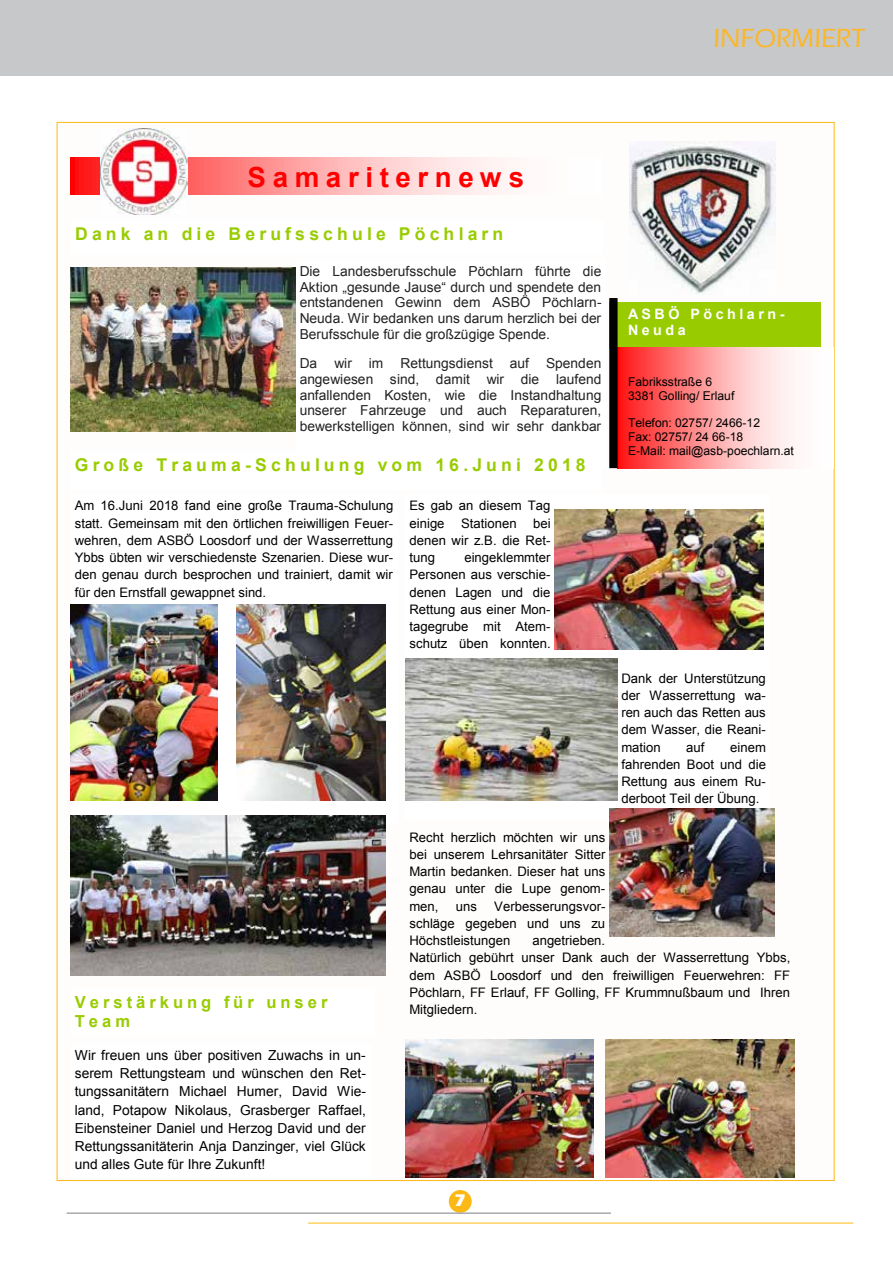
<style>
.page{position:relative;width:893px;height:1263px;background:#fff}
.page>*{position:absolute;margin:0;border:0;box-sizing:border-box;transform-origin:0 0}
.t1{font:700 27.75px "Arial";letter-spacing:.24em;color:#f00}
.t2{font:500 27px "Eras ITC";color:#fbb729}
.t3{font:700 17.55px "Arial";letter-spacing:.235em;color:#9c0}
.t4{font:700 17.25px "Eras ITC";color:#fff}
.t5{font:700 16.65px/19px "Arial";letter-spacing:.24em;color:#9c0}
.t6{font:700 14.25px/16.5px "Arial";letter-spacing:.245em;color:#fff}
.t7{font:13.8px/15.9px "Arial";color:#222;text-align:justify}
.t8{font:13.8px/18.1px "Arial";color:#000;text-align:justify}
.t9{font:13.05px/17.2px "Arial";color:#000;text-align:justify}
.t10{font:12.15px/14px "Arial";letter-spacing:.005em;color:#000}
</style>
<div class="page">
<div style="left:0;top:0;width:893px;height:75px;background:#c7c8ca"></div>
<div style="left:449px;top:1190px;width:23px;height:23px;background:#fdb913;border-radius:50%"></div>
<hr style="left:308px;top:1223px;width:545px;height:1px;background:#fdb913">
<hr style="left:67px;top:1212px;width:544px;height:2px;background:#a7a9ac">
<div style="left:57px;top:122px;width:777px;height:1059px;background:#fffcfc;border:1px solid #fdb913"></div>
<svg style="left:71px;top:157px;width:417px;height:38px"></svg>
<img style="left:101px;top:128px;width:86px;height:87px">
<img style="left:629px;top:141px;width:147px;height:154px">
<div style="left:609px;top:302px;width:212px;height:47px;background:#9c0"></div>
<svg style="left:617px;top:347px;width:216px;height:122px"></svg>
<div style="left:609px;top:298px;width:9px;height:170px;background:#000"></div>
<img style="left:71px;top:604px;width:146px;height:196px">
<img style="left:555px;top:510px;width:209px;height:140px">
<img style="left:237px;top:604px;width:149px;height:196px">
<img style="left:71px;top:816px;width:315px;height:160px">
<img style="left:71px;top:267px;width:225px;height:164px">
<img style="left:405px;top:659px;width:212px;height:142px">
<img style="left:609px;top:808px;width:165px;height:128px">
<img style="left:405px;top:1039px;width:189px;height:139px">
<img style="left:606px;top:1039px;width:189px;height:139px">
<h2 class="t2" style="left:713px;top:23px;width:153px">INFORMIERT</h2>
<h1 class="t1" style="left:248px;top:159px;width:278px">Samariternews</h1>
<h3 class="t3" style="left:75px;top:222px;width:430px">Dank an die Berufsschule Pöchlarn</h3>
<p class="t7" style="left:300px;top:263px;width:304px">Die Landesberufsschule Pöchlarn führte die Aktion „gesunde Jause“ durch und spendete den entstandenen Gewinn dem ASBÖ Pöchlarn-Neuda. Wir bedanken uns darum herzlich bei der Berufsschule für die großzügige Spende.</p>
<p class="t7" style="left:300px;top:355px;width:303px">Da wir im Rettungsdienst auf Spenden angewiesen sind, damit wir die laufend anfallenden Kosten, wie die Instandhaltung unserer Fahrzeuge und auch Reparaturen, bewerkstelligen können, sind wir sehr dankbar</p>
<h3 class="t3" style="left:75px;top:453px;width:512px">Große Trauma-Schulung vom 16.Juni 2018</h3>
<p class="t9" style="left:75px;top:497px;width:320px">Am 16.Juni 2018 fand eine große Trauma-Schulung statt. Gemeinsam mit den örtlichen freiwilligen Feuer&shy;wehren, dem ASBÖ Loosdorf und der Wasserrettung Ybbs übten wir verschiedenste Szenarien. Diese wur&shy;den genau durch besprochen und trainiert, damit wir für den Ernstfall gewappnet sind.</p>
<p class="t9" style="left:409px;top:497px;width:142px">Es gab an diesem Tag einige</p>
<p class="t9" style="left:461px;top:515px;width:57px">Stationen</p>
<p class="t9" style="left:409px;top:515px;width:143px;text-indent:124px">bei denen wir z.B. die Ret&shy;tung</p>
<p class="t9" style="left:409px;top:549px;width:143px;text-indent:55px">eingeklemmter Personen aus verschie&shy;denen Lagen und die Rettung aus einer Mon&shy;tagegrube mit Atem&shy;schutz üben konnten.</p>
<p class="t6" style="left:628px;top:306px;width:158px">ASBÖ Pöchlarn-<br>Neuda</p>
<p class="t10" style="left:628px;top:375px;width:108px">Fabriksstraße 6<br>3381 Golling/ Erlauf</p>
<p class="t10" style="left:628px;top:416px;width:167px">Telefon: 02757/ 2466-12<br>Fax: 02757/ 24 66-18<br>E-Mail: mail@asb-poechlarn.at</p>
<p class="t9" style="left:621px;top:670px;width:146px">Dank der Unterstützung der Wasserrettung wa&shy;ren auch das Retten aus dem Wasser, die Reani&shy;mation</p>
<p class="t9" style="left:686px;top:739px;width:20px">auf</p>
<p class="t9" style="left:621px;top:739px;width:146px;text-indent:109px">einem fahrenden Boot und die Rettung aus einem Ru&shy;derboot Teil der Übung.</p>
<p class="t5" style="left:75px;top:993px;width:254px">Verstärkung für unser<br>Team</p>
<p class="t8" style="left:75px;top:1046px;width:293px">Wir freuen uns über positiven Zuwachs in un&shy;serem Rettungsteam und wünschen den Ret&shy;tungssanitätern Michael Humer, David Wie&shy;land, Potapow Nikolaus, Grasberger Raffael, Eibensteiner Daniel und Herzog David und der Rettungssanitäterin Anja Danzinger, viel Glück und alles Gute für Ihre Zukunft!</p>
<p class="t9" style="left:409px;top:828px;width:198px">Recht herzlich möchten wir uns bei unserem Lehrsanitäter Sitter Martin bedanken. Dieser hat uns genau unter die Lupe genom&shy;men,</p>
<p class="t9" style="left:409px;top:897px;width:197px;text-indent:85px">Verbesserungsvor&shy;schläge gegeben und uns zu Höchstleistungen</p>
<p class="t9" style="left:456px;top:897px;width:23px">uns</p>
<p class="t9" style="left:409px;top:932px;width:382px;text-align:left;text-indent:123px">angetrieben.<br>Natürlich gebührt unser Dank auch der Wasserrettung Ybbs, dem ASBÖ Loosdorf und den freiwilligen Feuerwehren: FF Pöchlarn, FF Erlauf, FF Golling, FF Krummnußbaum und Ihren Mitgliedern.</p>
<h3 class="t4" style="left:454px;top:1191px;width:13px">7</h3>
</div>
